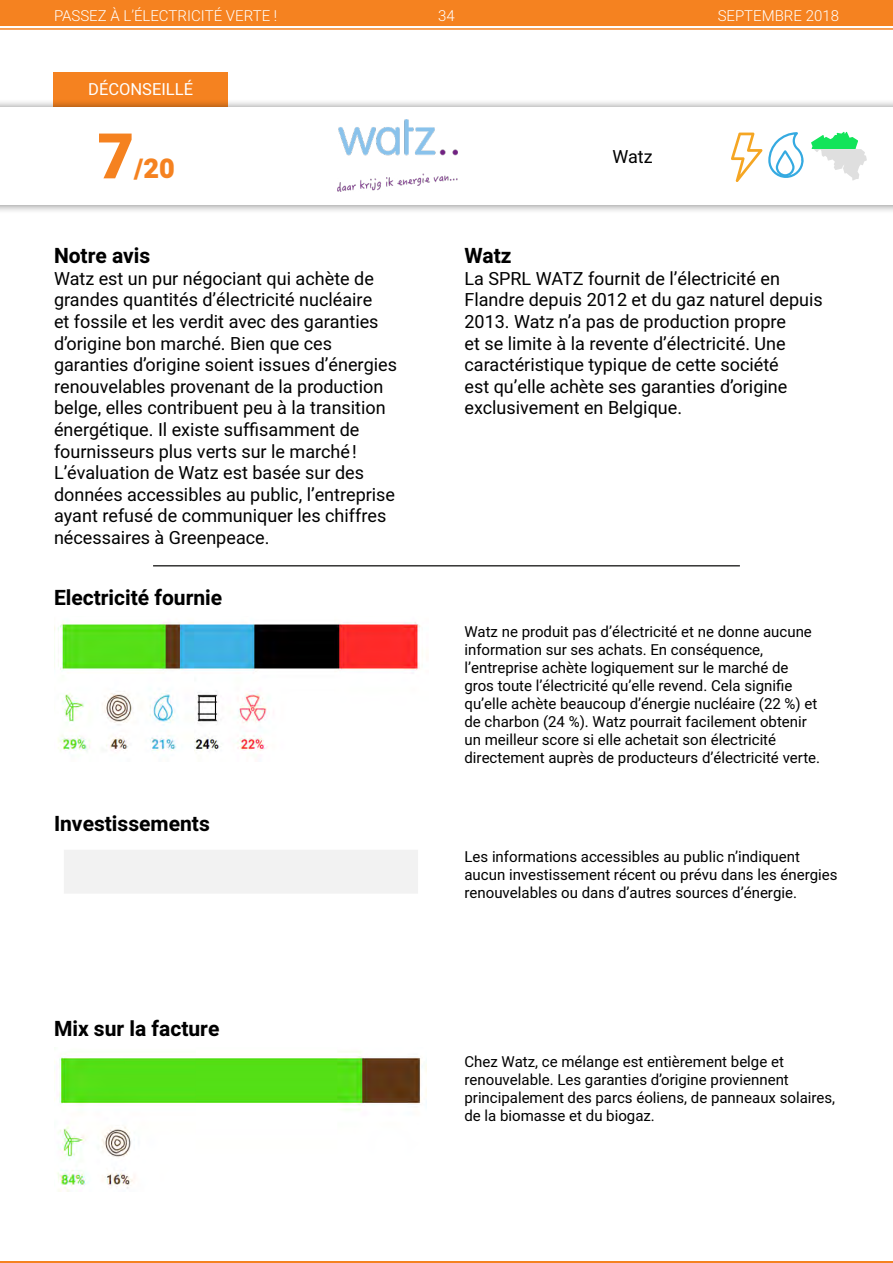
<style>
.page{position:relative;width:893px;height:1263px;background:#fff}
.page>*{position:absolute;margin:0;border:0;box-sizing:border-box;transform-origin:0 0}
.t1{font:900 63px "Heebo";color:#f58220}
.t2{font:900 27px "Heebo";color:#f58220}
.t3{font:700 21px "Heebo";color:#000}
.t4{font:18px/21.6px "Heebo";color:#000}
.t5{font:16.5px "Heebo";color:#fff}
.t6{font:15px/18px "Heebo";color:#000}
.t7{font:300 15px "Heebo";color:#fff}
</style>
<div class="page">
<div style="left:0;top:0;width:893px;height:26px;background:#f58220"></div>
<hr style="left:0;top:1261px;width:893px;height:2px;background:#f58220">
<hr style="left:0;top:28px;width:893px;height:2px;background:#f58220">
<div style="left:53px;top:72px;width:174px;height:36px;background:#f58220"></div>
<div style="left:0;top:98px;width:893px;height:116px;background:#000;opacity:.5"></div>
<div style="left:0;top:108px;width:893px;height:97px;background:#fff"></div>
<img style="left:337px;top:120px;width:120px;height:71px">
<svg style="left:731px;top:133px;width:31px;height:49px"></svg>
<hr style="left:153px;top:565px;width:587px;height:1px;background:#343433">
<img style="left:54px;top:622px;width:369px;height:130px">
<img style="left:54px;top:1051px;width:373px;height:140px">
<svg style="left:811px;top:132px;width:56px;height:48px"></svg>
<svg style="left:768px;top:132px;width:36px;height:46px"></svg>
<div style="left:776px;top:150px;width:18px;height:26px;border:2px solid #35aae1;border-radius:8px"></div>
<p class="t7" style="left:54px;top:6px;width:225px">PASSEZ À L’ÉLECTRICITÉ VERTE !</p>
<p class="t7" style="left:438px;top:6px;width:18px">34</p>
<p class="t7" style="left:718px;top:6px;width:123px">SEPTEMBRE 2018</p>
<p class="t5" style="left:88px;top:77px;width:106px">DÉCONSEILLÉ</p>
<h1 class="t1" style="left:98px;top:112px;width:38px">7</h1>
<h2 class="t2" style="left:134px;top:150px;width:42px">/20</h2>
<p class="t3" style="left:54px;top:241px;width:98px">Notre avis</p>
<p class="t4" style="left:54px;top:267px;width:344px">Watz est un pur négociant qui achète de grandes quantités d’électricité nucléaire<br>et fossile et les verdit avec des garanties d’origine bon marché. Bien que ces garanties d’origine soient issues d’énergies renouvelables provenant de la production belge, elles contribuent peu à la transition énergétique. Il existe suffisamment de fournisseurs plus verts sur le marché!<br>L’évaluation de Watz est basée sur des données accessibles au public, l’entreprise ayant refusé de communiquer les chiffres nécessaires à Greenpeace.</p>
<p class="t3" style="left:54px;top:583px;width:170px">Electricité fournie</p>
<p class="t3" style="left:54px;top:809px;width:157px">Investissements</p>
<p class="t3" style="left:54px;top:1014px;width:167px">Mix sur la facture</p>
<p class="t4" style="left:612px;top:145px;width:42px">Watz</p>
<p class="t3" style="left:464px;top:241px;width:49px">Watz</p>
<p class="t4" style="left:464px;top:267px;width:360px">La SPRL WATZ fournit de l’électricité en Flandre depuis 2012 et du gaz naturel depuis 2013. Watz n’a pas de production propre<br>et se limite à la revente d’électricité. Une caractéristique typique de cette société<br>est qu’elle achète ses garanties d’origine exclusivement en Belgique.</p>
<p class="t6" style="left:464px;top:622px;width:357px">Watz ne produit pas d’électricité et ne donne aucune information sur ses achats. En conséquence, l’entreprise achète logiquement sur le marché de gros toute l’électricité qu’elle revend. Cela signifie qu’elle achète beaucoup d’énergie nucléaire (22 %) et de charbon (24 %). Watz pourrait facilement obtenir un meilleur score si elle achetait son électricité directement auprès de producteurs d’électricité verte.</p>
<p class="t6" style="left:464px;top:848px;width:375px">Les informations accessibles au public n’indiquent aucun investissement récent ou prévu dans les énergies renouvelables ou dans d’autres sources d’énergie.</p>
<p class="t6" style="left:464px;top:1053px;width:372px">Chez Watz, ce mélange est entièrement belge et renouvelable. Les garanties d’origine proviennent principalement des parcs éoliens, de panneaux solaires, de la biomasse et du biogaz.</p>
</div>
